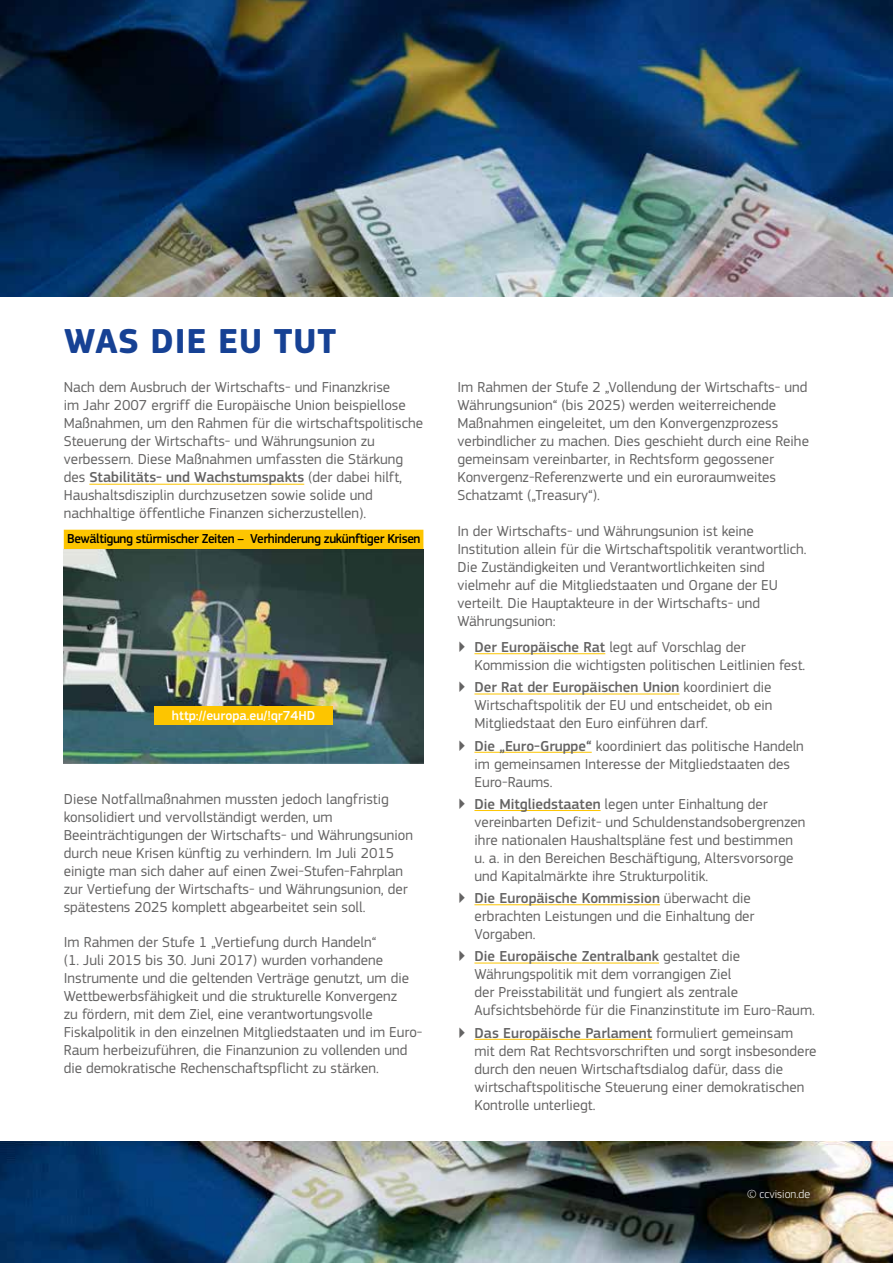
<style>
.page{position:relative;width:893px;height:1263px;background:#fff}
.page>*{position:absolute;margin:0;border:0;box-sizing:border-box;transform-origin:0 0}
.t1{font:700 36px "EC Square Sans Pro";letter-spacing:.02em;color:#164194}
.t2{font:15px/18px "EC Square Sans Pro";color:#646363}
.t3{font:500 13.5px "EC Square Sans Pro";letter-spacing:-.03em;color:#000}
.t4{font:500 13.5px "EC Square Sans Pro";color:#fff}
.t5{font:300 12px "EC Square Sans Pro";color:#fff}
.s1{font-weight:500}
</style>
<div class="page">
<img style="left:0;top:1141px;width:893px;height:122px">
<hr style="left:89px;top:484px;width:215px;height:1px;background:#fdc500">
<div style="left:64px;top:530px;width:359px;height:21px;background:#fdc500"></div>
<hr style="left:474px;top:653px;width:131px;height:1px;background:#fdc500">
<hr style="left:474px;top:694px;width:205px;height:1px;background:#fdc500">
<hr style="left:474px;top:752px;width:118px;height:1px;background:#fdc500">
<hr style="left:474px;top:810px;width:127px;height:1px;background:#fdc500">
<hr style="left:474px;top:904px;width:186px;height:1px;background:#fdc500">
<hr style="left:474px;top:963px;width:185px;height:1px;background:#fdc500">
<hr style="left:474px;top:1039px;width:178px;height:1px;background:#fdc500">
<img style="left:64px;top:549px;width:360px;height:215px">
<img style="left:0;top:0;width:893px;height:296px">
<div style="left:154px;top:706px;width:179px;height:18px;background:#fdc500"></div>
<h1 class="t1" style="left:64px;top:320px;width:274px">WAS DIE EU TUT</h1>
<p class="t2" style="left:64px;top:379px;width:361px">Nach dem Ausbruch der Wirtschafts- und Finanzkrise<br>im Jahr 2007 ergriff die Europäische Union beispiellose Maßnahmen, um den Rahmen für die wirtschaftspolitische Steuerung der Wirtschafts- und Währungsunion zu verbessern. Diese Maßnahmen umfassten die Stärkung des <span class="s1">Stabilitäts- und Wachstumspakts</span> (der dabei hilft, Haushaltsdisziplin durchzusetzen sowie solide und nachhaltige öffentliche Finanzen sicherzustellen).</p>
<p class="t3" style="left:67px;top:531px;width:355px">Bewältigung stürmischer Zeiten – Verhinderung zukünftiger Krisen</p>
<p class="t4" style="left:172px;top:708px;width:145px">http://europa.eu/!qr74HD</p>
<p class="t2" style="left:64px;top:790px;width:351px">Diese Notfallmaßnahmen mussten jedoch langfristig konsolidiert und vervollständigt werden, um Beeinträchtigungen der Wirtschafts- und Währungsunion durch neue Krisen künftig zu verhindern. Im Juli 2015 einigte man sich daher auf einen Zwei-Stufen-Fahrplan zur Vertiefung der Wirtschafts- und Währungsunion, der spätestens 2025 komplett abgearbeitet sein soll.</p>
<p class="t2" style="left:64px;top:933px;width:360px">Im Rahmen der Stufe 1 „Vertiefung durch Handeln“<br>(1. Juli 2015 bis 30. Juni 2017) wurden vorhandene Instrumente und die geltenden Verträge genutzt, um die Wettbewerbsfähigkeit und die strukturelle Konvergenz<br>zu fördern, mit dem Ziel, eine verantwortungsvolle Fiskalpolitik in den einzelnen Mitgliedstaaten und im Euro-Raum herbeizuführen, die Finanzunion zu vollenden und die demokratische Rechenschaftspflicht zu stärken.</p>
<p class="t2" style="left:457px;top:379px;width:353px">Im Rahmen der Stufe 2 „Vollendung der Wirtschafts- und Währungsunion“ (bis 2025) werden weiterreichende Maßnahmen eingeleitet, um den Konvergenzprozess verbindlicher zu machen. Dies geschieht durch eine Reihe gemeinsam vereinbarter, in Rechtsform gegossener Konvergenz-Referenzwerte und ein euroraumweites Schatzamt („Treasury“).</p>
<p class="t2" style="left:457px;top:522px;width:351px">In der Wirtschafts- und Währungsunion ist keine Institution allein für die Wirtschaftspolitik verantwortlich.<br>Die Zuständigkeiten und Verantwortlichkeiten sind vielmehr auf die Mitgliedstaaten und Organe der EU verteilt. Die Hauptakteure in der Wirtschafts- und Währungsunion:</p>
<p class="t2" style="left:474px;top:638px;width:332px;text-indent:-17px">▶ <span class="s1">Der Europäische Rat</span> legt auf Vorschlag der<br>Kommission die wichtigsten politischen Leitlinien fest.</p>
<p class="t2" style="left:474px;top:678px;width:299px;text-align:justify;text-indent:-17px">▶ <span class="s1">Der Rat der Europäischen Union</span> koordiniert die Wirtschaftspolitik der EU und entscheidet, ob ein Mitgliedstaat den Euro einführen darf.</p>
<p class="t2" style="left:474px;top:737px;width:331px;text-indent:-17px">▶ <span class="s1">Die „Euro-Gruppe“</span> koordiniert das politische Handeln im gemeinsamen Interesse der Mitgliedstaaten des<br>Euro-Raums.</p>
<p class="t2" style="left:474px;top:795px;width:333px;text-indent:-17px">▶ <span class="s1">Die Mitgliedstaaten</span> legen unter Einhaltung der vereinbarten Defizit- und Schuldenstandsobergrenzen ihre nationalen Haushaltspläne fest und bestimmen u. a. in den Bereichen Beschäftigung, Altersvorsorge und Kapitalmärkte ihre Strukturpolitik.</p>
<p class="t2" style="left:474px;top:889px;width:282px;text-indent:-17px">▶ <span class="s1">Die Europäische Kommission</span> überwacht die erbrachten Leistungen und die Einhaltung der<br>Vorgaben.</p>
<p class="t2" style="left:474px;top:947px;width:342px;text-indent:-17px">▶ <span class="s1">Die Europäische Zentralbank</span> gestaltet die Währungspolitik mit dem vorrangigen Ziel<br>der Preisstabilität und fungiert als zentrale Aufsichtsbehörde für die Finanzinstitute im Euro-Raum.</p>
<p class="t2" style="left:474px;top:1024px;width:344px;text-indent:-17px">▶ <span class="s1">Das Europäische Parlament</span> formuliert gemeinsam mit dem Rat Rechtsvorschriften und sorgt insbesondere durch den neuen Wirtschaftsdialog dafür, dass die wirtschaftspolitische Steuerung einer demokratischen Kontrolle unterliegt.</p>
<p class="t5" style="left:747px;top:1186px;width:65px">© ccvision.de</p>
</div>
